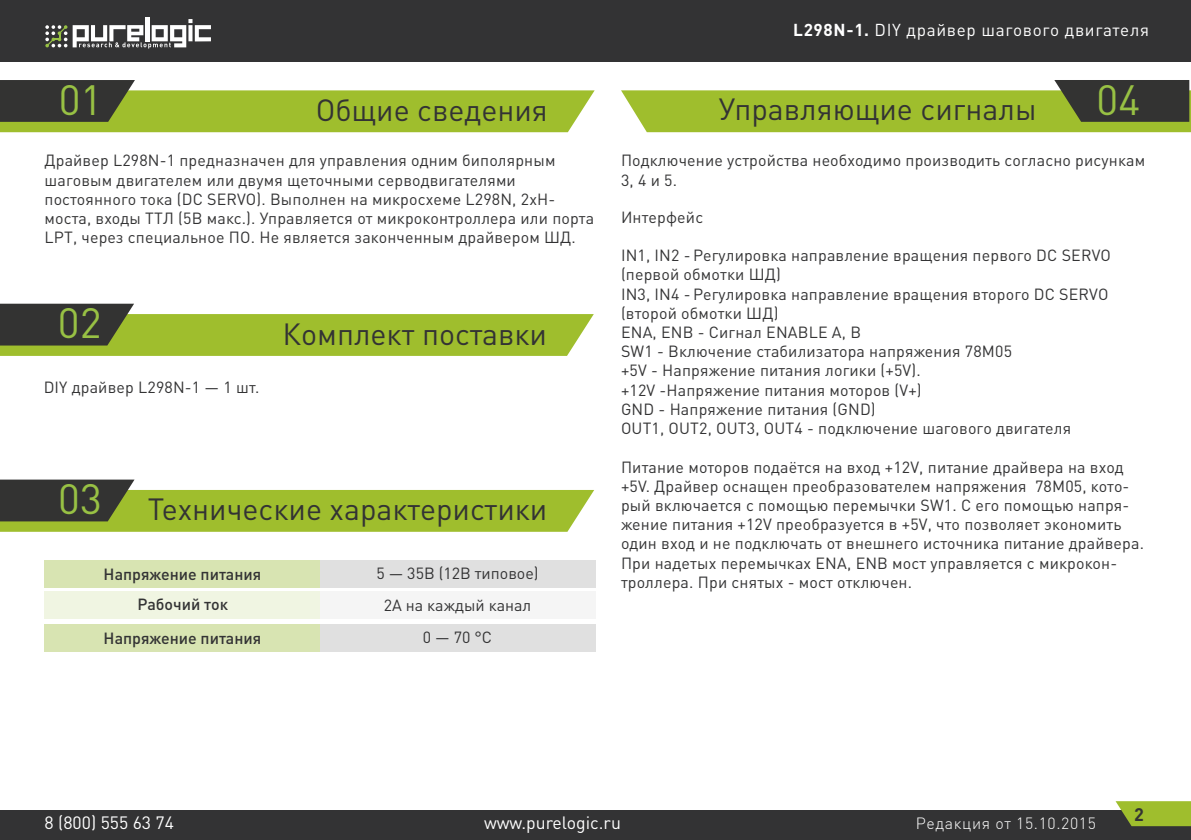
<style>
.page{position:relative;width:1191px;height:840px;background:#fff}
.page>*{position:absolute;margin:0;border:0;box-sizing:border-box;transform-origin:0 0}
.t1{font:41.8px "DIN Pro";color:#98c144}
.t2{font:30.2px "DIN Pro";color:#333334}
.t3{font:700 18px "DIN Pro";color:#333334}
.t4{font:17.6px "DIN Pro";color:#fff}
.t5{font:17px "DIN Pro";letter-spacing:.04em;color:#fff}
.t6{font:16px/19.2px "DIN Pro";letter-spacing:.01em;color:#333334}
.t7{font:500 16px/30px "DIN Pro";color:#333334;text-align:center}
.t8{font:300 16px "DIN Pro";letter-spacing:.04em;color:#fff}
.s1{font-weight:700}
</style>
<div class="page">
<div style="left:0;top:0;width:1191px;height:61px;background:#333334"></div>
<hr style="left:145px;top:17px;width:4px;height:24px;background:#fff">
<svg style="left:45px;top:25px;width:22px;height:22px"></svg>
<svg style="left:73px;top:19px;width:138px;height:30px"></svg>
<div style="left:0;top:810px;width:1191px;height:29px;background:#333334"></div>
<svg style="left:1115px;top:801px;width:76px;height:24px"></svg>
<svg style="left:0;top:80px;width:594px;height:52px"></svg>
<svg style="left:0;top:303px;width:594px;height:53px"></svg>
<svg style="left:0;top:479px;width:594px;height:52px"></svg>
<svg style="left:621px;top:80px;width:570px;height:52px"></svg>
<div style="left:45px;top:591px;width:275px;height:27px;background:#f0f5e2"></div>
<div style="left:45px;top:560px;width:275px;height:27px;background:#d8e4b2"></div>
<div style="left:320px;top:560px;width:275px;height:27px;background:#e0e0e0"></div>
<div style="left:320px;top:591px;width:275px;height:27px;background:#f5f5f5"></div>
<div style="left:45px;top:623px;width:275px;height:28px;background:#d8e4b2"></div>
<div style="left:320px;top:623px;width:275px;height:27px;background:#e0e0e0"></div>
<h1 class="t1" style="left:59px;top:71px;width:45px">01</h1>
<h2 class="t2" style="left:316px;top:89px;width:234px">Общие сведения</h2>
<p class="t6" style="left:45px;top:150px;width:551px">Драйвер L298N-1 предназначен для управления одним биполярным шаговым двигателем или двумя щеточными серводвигателями постоянного тока (DC SERVO). Выполнен на микросхемe L298N, 2хH&shy;моста, входы ТТЛ (5В макс.). Управляется от микроконтроллера или порта LPT, через специальное ПО. Не является законченным драйвером ШД.</p>
<h1 class="t1" style="left:58px;top:295px;width:45px">02</h1>
<p class="t6" style="left:44px;top:376px;width:217px">DIY драйвер L298N-1 — 1 шт.</p>
<h2 class="t2" style="left:283px;top:313px;width:266px">Комплект поставки</h2>
<h1 class="t1" style="left:58px;top:470px;width:45px">03</h1>
<h2 class="t2" style="left:148px;top:488px;width:401px">Технические характеристики</h2>
<p class="t7" style="left:104px;top:558px;width:159px">Напряжение питания<br>Рабочий ток</p>
<p class="t6" style="left:376px;top:556px;width:164px;line-height:31.4px;text-align:center">5 — 35В (12В типовое)<br>2А на каждый канал</p>
<p class="t7" style="left:104px;top:621px;width:159px">Напряжение питания</p>
<p class="t6" style="left:423px;top:626px;width:71px">0 — 70 °С</p>
<p class="t5" style="left:793px;top:18px;width:357px"><span class="s1">L298N-1.</span> DIY драйвер шагового двигателя</p>
<h2 class="t2" style="left:719px;top:89px;width:319px">Управляющие сигналы</h2>
<h1 class="t1" style="left:1096px;top:71px;width:45px">04</h1>
<p class="t6" style="left:621px;top:150px;width:526px">Подключение устройства необходимо производить согласно рисункам<br>3, 4 и 5.</p>
<p class="t6" style="left:621px;top:206px;width:84px">Интерфейс</p>
<p class="t6" style="left:621px;top:245px;width:491px">IN1, IN2 -Регулировка направление вращения первого DC SERVO (первой обмотки ШД)<br>IN3, IN4 -Регулировка направление вращения второго DC SERVO (второй обмотки ШД)<br>ENA, ENB - Сигнал ENABLE A, B<br>SW1 - Включение стабилизатора напряжения 78M05<br>+5V - Напряжение питания логики (+5V).<br>+12V -Напряжение питания моторов (V+)<br>GND - Напряжение питания (GND)<br>OUT1, OUT2, OUT3, OUT4 - подключение шагового двигателя</p>
<p class="t6" style="left:621px;top:456px;width:524px">Питание моторов подаётся на вход +12V, питание драйвера на вход +5V. Драйвер оснащен преобразователем напряжения 78M05, кото&shy;рый включается с помощью перемычки SW1. С его помощью напря&shy;жение питания +12V преобразуется в +5V, что позволяет экономить один вход и не подключать от внешнего источника питание драйвера.<br>При надетых перемычках ENA, ENB мост управляется с микрокон&shy;троллера. При снятых - мост отключен.</p>
<p class="t4" style="left:45px;top:810px;width:131px">8 (800) 555 63 74</p>
<p class="t4" style="left:484px;top:810px;width:138px">www.purelogic.ru</p>
<p class="t8" style="left:916px;top:813px;width:182px">Редакция от 15.10.2015</p>
<p class="t3" style="left:1134px;top:801px;width:11px">2</p>
</div>
